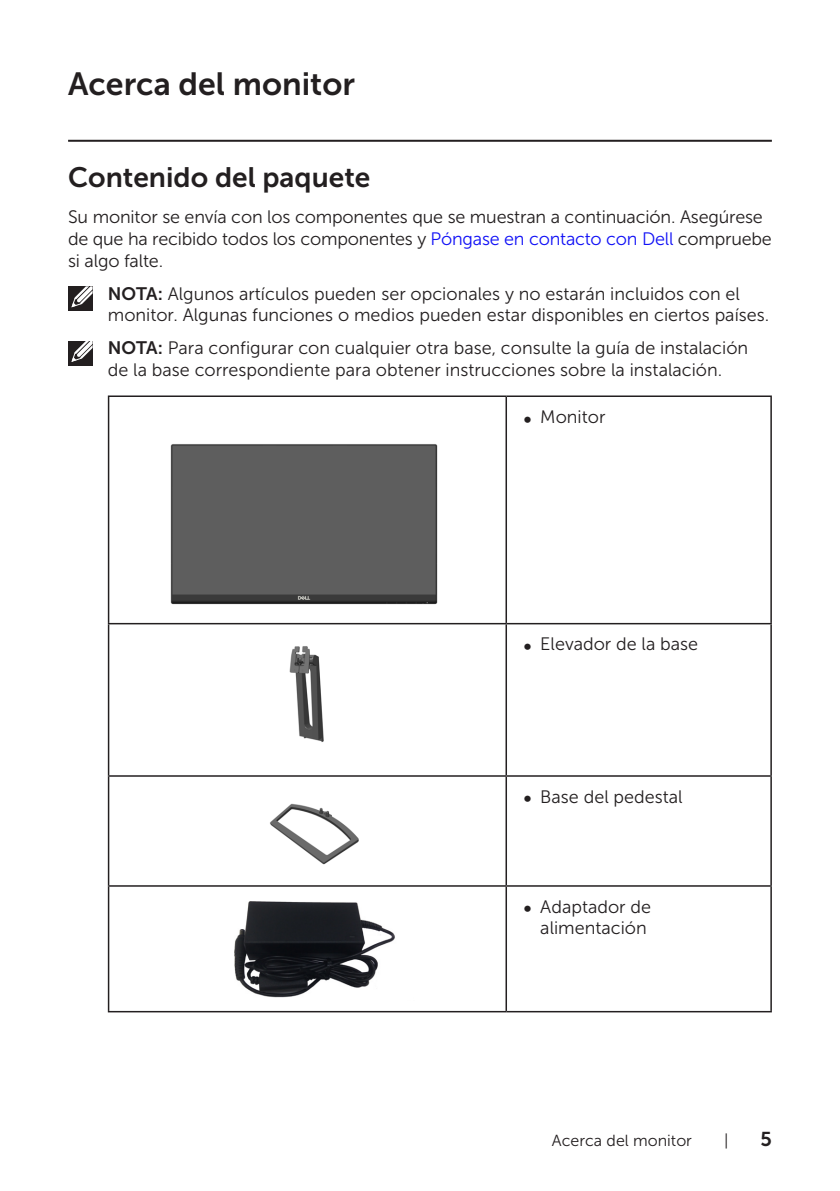
<style>
.page{position:relative;width:840px;height:1191px;background:#fff}
.page>*{position:absolute;margin:0;border:0;box-sizing:border-box;transform-origin:0 0}
.Head_1{font:32px "Museo Sans For Dell 700";color:#231f20}
.Head_2{font:28px "Museo Sans For Dell 700";color:#231f20}
.pages{font:20px "Museo Sans For Dell 700";color:#231f20}
.text{font:18px/21.6px "Museo Sans For Dell 300";color:#231f20}
.pages-2{font:16px "Museo Sans For Dell 300";color:#231f20}
.s1{color:#1111f6}
.s2{font-family:"Museo Sans For Dell 700"}
</style>
<div class="page">
<hr style="left:68px;top:140px;width:703px;height:2px;background:#231f20">
<div style="left:68px;top:286px;width:24px;height:25px;background:#231f20"></div>
<svg style="left:71px;top:286px;width:22px;height:22px"></svg>
<div style="left:68px;top:341px;width:24px;height:24px;background:#231f20"></div>
<svg style="left:71px;top:341px;width:22px;height:22px"></svg>
<hr style="left:108px;top:395px;width:398px;height:2px;background:#231f20">
<hr style="left:108px;top:397px;width:1px;height:226px;background:#231f20">
<hr style="left:506px;top:395px;width:265px;height:2px;background:#231f20">
<hr style="left:505px;top:397px;width:1px;height:226px;background:#231f20">
<hr style="left:770px;top:397px;width:1px;height:226px;background:#231f20">
<hr style="left:108px;top:623px;width:398px;height:1px;background:#231f20">
<hr style="left:108px;top:624px;width:1px;height:151px;background:#231f20">
<hr style="left:506px;top:623px;width:265px;height:1px;background:#231f20">
<hr style="left:505px;top:624px;width:1px;height:151px;background:#231f20">
<hr style="left:770px;top:624px;width:1px;height:151px;background:#231f20">
<hr style="left:108px;top:775px;width:398px;height:1px;background:#231f20">
<hr style="left:108px;top:776px;width:1px;height:109px;background:#231f20">
<hr style="left:506px;top:775px;width:265px;height:1px;background:#231f20">
<hr style="left:505px;top:776px;width:1px;height:109px;background:#231f20">
<hr style="left:770px;top:776px;width:1px;height:109px;background:#231f20">
<hr style="left:108px;top:886px;width:1px;height:125px;background:#231f20">
<hr style="left:505px;top:886px;width:1px;height:125px;background:#231f20">
<hr style="left:770px;top:886px;width:1px;height:125px;background:#231f20">
<hr style="left:108px;top:885px;width:398px;height:1px;background:#231f20">
<hr style="left:506px;top:885px;width:265px;height:1px;background:#231f20">
<hr style="left:108px;top:1011px;width:398px;height:1px;background:#231f20">
<hr style="left:506px;top:1011px;width:265px;height:1px;background:#231f20">
<img style="left:170px;top:444px;width:268px;height:161px">
<img style="left:289px;top:646px;width:35px;height:96px">
<img style="left:270px;top:803px;width:89px;height:62px">
<img style="left:235px;top:901px;width:160px;height:97px">
<p class="Head_1" style="left:68px;top:66px;width:288px">Acerca del monitor</p>
<p class="Head_2" style="left:68px;top:162px;width:304px">Contenido del paquete</p>
<p class="text" style="left:68px;top:207px;width:705px">Su monitor se envía con los componentes que se muestran a continuación. Asegúrese de que ha recibido todos los componentes y <span class="s1">Póngase en contacto con Dell</span> compruebe si algo falte.</p>
<p class="text" style="left:108px;top:283px;width:662px"><span class="s2">NOTA:</span> Algunos artículos pueden ser opcionales y no estarán incluidos con el monitor. Algunas funciones o medios pueden estar disponibles en ciertos países.</p>
<p class="text" style="left:108px;top:337px;width:641px"><span class="s2">NOTA:</span> Para configurar con cualquier otra base, consulte la guía de instalación de la base correspondiente para obtener instrucciones sobre la instalación.</p>
<p class="text" style="left:523px;top:406px;width:84px">∞ Monitor</p>
<p class="text" style="left:523px;top:633px;width:176px">∞ Elevador de la base</p>
<p class="text" style="left:523px;top:785px;width:161px">∞ Base del pedestal</p>
<p class="text" style="left:523px;top:895px;width:129px;text-align:right">∞ Adaptador de alimentación</p>
<p class="pages-2" style="left:551px;top:1131px;width:141px">Acerca del monitor</p>
<p class="pages-2" style="left:723px;top:1131px;width:6px">|</p>
<p class="pages" style="left:760px;top:1127px;width:13px">5</p>
</div>
